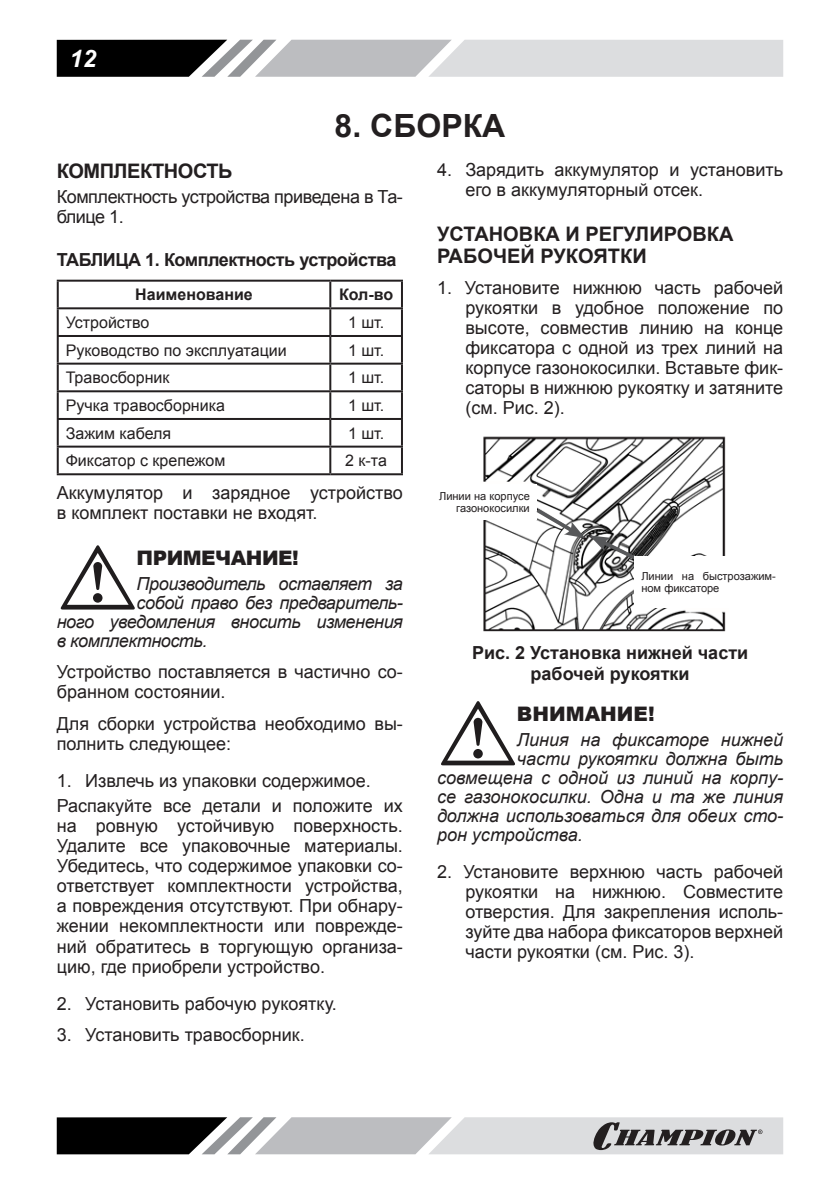
<style>
.page{position:relative;width:840px;height:1191px;background:#fff}
.page>*{position:absolute;margin:0;border:0;box-sizing:border-box;transform-origin:0 0}
.t1{font:700 32px "Arial";color:#231f20}
.t2{font:italic 700 24px "Arial";color:#fff}
.t3{font:700 20px/22px "Arial";color:#231f20}
.t4{font:700 20px "Arial";letter-spacing:-.025em;color:#231f20}
.t5{font:900 20px "Arial";letter-spacing:-.025em;color:#231f20}
.t6{font:900 20px "Arial";color:#231f20}
.p_list{font:18px/20px "Arial";color:#231f20}
.p{font:italic 18px "Arial";color:#231f20}
.p-2{font:italic 18px "Arial";letter-spacing:-.025em;color:#231f20}
.pic_h_centr{font:700 18px/21.6px "Arial";letter-spacing:-.015em;color:#231f20;text-align:center}
.p_list-2{font:18px/20px "Arial";letter-spacing:-.025em;color:#231f20}
.table_p_left{font:16px "Arial";color:#231f20}
.table_p_center{font:16px "Arial";color:#231f20}
.table_h_center{font:700 16px "Arial";color:#231f20}
.t7{font:11px/12.2px "Arial";color:#231f20;text-align:right}
</style>
<div class="page">
<svg style="left:57px;top:40px;width:725px;height:37px"></svg>
<svg style="left:57px;top:1117px;width:725px;height:37px"></svg>
<hr style="left:57px;top:280px;width:273px;height:2px;background:#231f20">
<hr style="left:57px;top:282px;width:2px;height:25px;background:#231f20">
<hr style="left:330px;top:280px;width:73px;height:2px;background:#231f20">
<hr style="left:329px;top:282px;width:2px;height:25px;background:#231f20">
<hr style="left:401px;top:282px;width:2px;height:25px;background:#231f20">
<hr style="left:57px;top:307px;width:273px;height:2px;background:#231f20">
<hr style="left:57px;top:309px;width:2px;height:26px;background:#231f20">
<hr style="left:330px;top:307px;width:73px;height:2px;background:#231f20">
<hr style="left:329px;top:309px;width:2px;height:26px;background:#231f20">
<hr style="left:401px;top:309px;width:2px;height:26px;background:#231f20">
<hr style="left:57px;top:335px;width:273px;height:2px;background:#231f20">
<hr style="left:57px;top:337px;width:2px;height:26px;background:#231f20">
<hr style="left:330px;top:335px;width:73px;height:2px;background:#231f20">
<hr style="left:329px;top:337px;width:2px;height:26px;background:#231f20">
<hr style="left:401px;top:337px;width:2px;height:26px;background:#231f20">
<hr style="left:57px;top:363px;width:273px;height:2px;background:#231f20">
<hr style="left:57px;top:365px;width:2px;height:25px;background:#231f20">
<hr style="left:330px;top:363px;width:73px;height:2px;background:#231f20">
<hr style="left:329px;top:365px;width:2px;height:25px;background:#231f20">
<hr style="left:401px;top:365px;width:2px;height:25px;background:#231f20">
<hr style="left:57px;top:390px;width:273px;height:2px;background:#231f20">
<hr style="left:57px;top:392px;width:2px;height:26px;background:#231f20">
<hr style="left:330px;top:390px;width:73px;height:2px;background:#231f20">
<hr style="left:329px;top:392px;width:2px;height:26px;background:#231f20">
<hr style="left:401px;top:392px;width:2px;height:26px;background:#231f20">
<hr style="left:57px;top:418px;width:273px;height:2px;background:#231f20">
<hr style="left:57px;top:420px;width:2px;height:25px;background:#231f20">
<hr style="left:330px;top:418px;width:73px;height:2px;background:#231f20">
<hr style="left:329px;top:420px;width:2px;height:25px;background:#231f20">
<hr style="left:401px;top:420px;width:2px;height:25px;background:#231f20">
<hr style="left:57px;top:445px;width:273px;height:2px;background:#231f20">
<hr style="left:57px;top:447px;width:2px;height:26px;background:#231f20">
<hr style="left:330px;top:445px;width:73px;height:2px;background:#231f20">
<hr style="left:329px;top:447px;width:2px;height:26px;background:#231f20">
<hr style="left:401px;top:447px;width:2px;height:26px;background:#231f20">
<hr style="left:57px;top:473px;width:273px;height:2px;background:#231f20">
<hr style="left:330px;top:473px;width:73px;height:2px;background:#231f20">
<svg style="left:60px;top:545px;width:75px;height:65px"></svg>
<img style="left:483px;top:436px;width:243px;height:195px">
<div style="left:437px;top:484px;width:99px;height:36px;background:#fff"></div>
<svg style="left:532px;top:505px;width:131px;height:69px"></svg>
<div style="left:634px;top:556px;width:148px;height:51px;background:#fff"></div>
<svg style="left:441px;top:701px;width:74px;height:65px"></svg>
<h2 class="t2" style="left:70px;top:42px;width:28px">12</h2>
<p class="t1" style="left:334px;top:104px;width:172px">8. СБОРКА</p>
<p class="t4" style="left:57px;top:157px;width:177px">КОМПЛЕКТНОСТЬ</p>
<p class="p_list-2" style="left:57px;top:187px;width:347px">Комплектность устройства приведена в Та&shy;блице 1.</p>
<p class="pic_h_centr" style="left:57px;top:249px;width:341px">ТАБЛИЦА 1. Комплектность устройства</p>
<p class="table_h_center" style="left:135px;top:284px;width:119px">Наименование</p>
<p class="table_h_center" style="left:339px;top:284px;width:56px">Кол-во</p>
<p class="table_p_left" style="left:66px;top:312px;width:85px">Устройство</p>
<p class="table_p_center" style="left:348px;top:312px;width:38px">1 шт.</p>
<p class="table_p_left" style="left:66px;top:339px;width:222px">Руководство по эксплуатации</p>
<p class="table_p_center" style="left:348px;top:339px;width:38px">1 шт.</p>
<p class="table_p_left" style="left:66px;top:367px;width:105px">Травосборник</p>
<p class="table_p_center" style="left:348px;top:367px;width:38px">1 шт.</p>
<p class="table_p_left" style="left:66px;top:395px;width:161px">Ручка травосборника</p>
<p class="table_p_center" style="left:348px;top:395px;width:38px">1 шт.</p>
<p class="table_p_left" style="left:66px;top:422px;width:107px">Зажим кабеля</p>
<p class="table_p_center" style="left:348px;top:422px;width:38px">1 шт.</p>
<p class="table_p_left" style="left:66px;top:450px;width:161px">Фиксатор с крепежом</p>
<p class="table_p_center" style="left:345px;top:450px;width:43px">2 к-та</p>
<p class="p_list" style="left:57px;top:482px;width:347px">Аккумулятор и зарядное устройство в комплект поставки не входят.</p>
<p class="t5" style="left:136px;top:543px;width:164px">ПРИМЕЧАНИЕ!</p>
<p class="p-2" style="left:136px;top:572px;width:268px">Производитель оставляет за</p>
<p class="p-2" style="left:136px;top:591px;width:268px">собой право без предваритель-</p>
<p class="p-2" style="left:57px;top:610px;width:347px">ного уведомления вносить изменения</p>
<p class="p-2" style="left:57px;top:629px;width:152px">в комплектность.</p>
<p class="p_list" style="left:57px;top:662px;width:347px">Устройство поставляется в частично со&shy;бранном состоянии.</p>
<p class="p_list" style="left:57px;top:713px;width:347px">Для сборки устройства необходимо вы&shy;полнить следующее:</p>
<p class="p_list" style="left:57px;top:770px;width:315px">1. Извлечь из упаковки содержимое.</p>
<p class="p_list" style="left:57px;top:796px;width:347px;text-align:justify">Распакуйте все детали и положите их на ровную устойчивую поверхность.<br>Удалите все упаковочные материалы.<br>Убедитесь, что содержимое упаковки со&shy;ответствует комплектности устройства, а повреждения отсутствуют. При обнару&shy;жении некомплектности или поврежде&shy;ний обратитесь в торгующую организа&shy;цию, где приобрели устройство.</p>
<p class="p_list" style="left:57px;top:993px;width:281px">2. Установить рабочую рукоятку.</p>
<p class="p_list" style="left:57px;top:1024px;width:249px">3. Установить травосборник.</p>
<p class="p_list" style="left:465px;top:160px;width:319px;text-indent:-28px">4. Зарядить аккумулятор и установить его в аккумуляторный отсек.</p>
<p class="t3" style="left:437px;top:223px;width:298px">УСТАНОВКА И РЕГУЛИРОВКА<br>РАБОЧЕЙ РУКОЯТКИ</p>
<p class="p_list" style="left:465px;top:278px;width:319px;text-align:justify;text-indent:-28px">1. Установите нижнюю часть рабочей рукоятки в удобное положение по высоте, совместив линию на конце фиксатора с одной из трех линий на корпусе газонокосилки. Вставьте фик&shy;саторы в нижнюю рукоятку и затяните (см. Рис. 2).</p>
<p class="t7" style="left:439px;top:490px;width:92px">Линии на корпусе газонокосилки</p>
<p class="t7" style="left:641px;top:570px;width:136px;text-align:left">Линии на быстрозажим&shy;ном фиксаторе</p>
<p class="pic_h_centr" style="left:471px;top:642px;width:277px">Рис. 2 Установка нижней части рабочей рукоятки</p>
<p class="t6" style="left:516px;top:699px;width:139px">ВНИМАНИЕ!</p>
<p class="p" style="left:516px;top:728px;width:268px">Линия на фиксаторе нижней</p>
<p class="p" style="left:516px;top:747px;width:268px">части рукоятки должна быть</p>
<p class="p" style="left:437px;top:766px;width:347px">совмещена с одной из линий на корпу-</p>
<p class="p" style="left:437px;top:785px;width:347px">се газонокосилки. Одна и та же линия</p>
<p class="p" style="left:437px;top:804px;width:347px">должна использоваться для обеих сто-</p>
<p class="p" style="left:437px;top:823px;width:147px">рон устройства.</p>
<p class="p_list" style="left:465px;top:861px;width:319px;text-align:justify;text-indent:-28px">2. Установите верхнюю часть рабочей рукоятки на нижнюю. Совместите отверстия. Для закрепления исполь&shy;зуйте два набора фиксаторов верхней части рукоятки (см. Рис. 3).</p>
</div>
